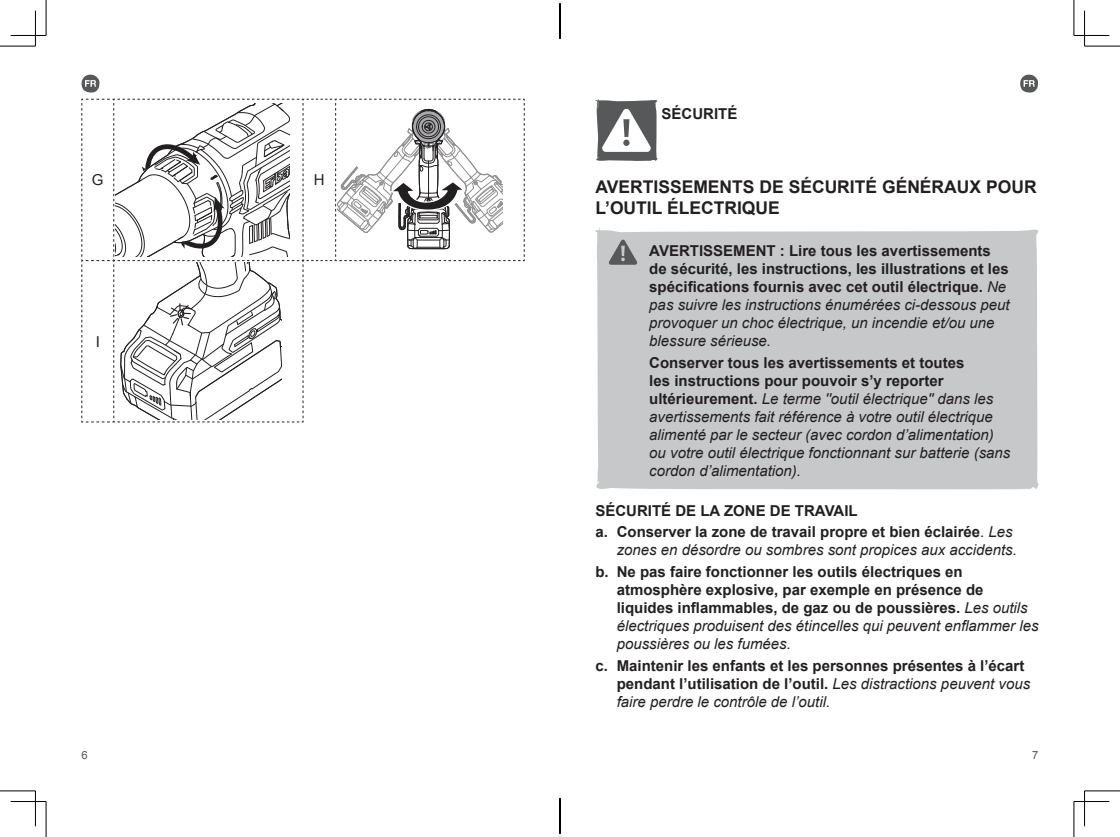
<style>
.page{position:relative;width:1120px;height:837px;background:#fff}
.page>*{position:absolute;margin:0;border:0;box-sizing:border-box;transform-origin:0 0}
.t1{font:700 17.5px/21px "Arial";color:#231f20}
.t2{font:700 15px/18px "Arial";color:#231f20}
.t3{font:italic 15px/18px "Arial";color:#231f20}
.t4{font:15px "Arial";color:#231f20}
.t5{font:11.25px "Arial";color:#57585a}
.s1{font-weight:400;font-style:italic}
.s2{font-weight:700;font-style:normal}
.s3{font-weight:400}
</style>
<div class="page">
<svg style="left:81px;top:75px;width:18px;height:18px"></svg>
<svg style="left:1020px;top:75px;width:18px;height:18px"></svg>
<svg style="left:81px;top:99px;width:444px;height:323px"></svg>
<svg style="left:595px;top:99px;width:63px;height:62px"></svg>
<div style="left:595px;top:227px;width:444px;height:263px;background:#c7c8ca"></div>
<svg style="left:608px;top:239px;width:30px;height:26px"></svg>
<hr style="left:0;top:46px;width:35px;height:1px;background:#000">
<hr style="left:1084px;top:46px;width:36px;height:1px;background:#000">
<hr style="left:0;top:790px;width:35px;height:1px;background:#000">
<hr style="left:1084px;top:790px;width:36px;height:1px;background:#000">
<hr style="left:46px;top:0;width:1px;height:35px;background:#000">
<hr style="left:46px;top:801px;width:1px;height:35px;background:#000">
<hr style="left:1073px;top:0;width:1px;height:35px;background:#000">
<hr style="left:1073px;top:801px;width:1px;height:35px;background:#000">
<hr style="left:11px;top:35px;width:35px;height:1px;background:#000">
<hr style="left:1074px;top:35px;width:35px;height:1px;background:#000">
<hr style="left:11px;top:801px;width:35px;height:1px;background:#000">
<hr style="left:1074px;top:801px;width:35px;height:1px;background:#000">
<hr style="left:35px;top:11px;width:1px;height:35px;background:#000">
<hr style="left:35px;top:790px;width:1px;height:36px;background:#000">
<hr style="left:1084px;top:11px;width:1px;height:35px;background:#000">
<hr style="left:1084px;top:790px;width:1px;height:36px;background:#000">
<hr style="left:560px;top:3px;width:1px;height:36px;background:#000">
<hr style="left:560px;top:798px;width:1px;height:35px;background:#000">
<p class="t4" style="left:92px;top:170px;width:13px">G</p>
<p class="t4" style="left:314px;top:170px;width:12px">H</p>
<p class="t4" style="left:96px;top:331px;width:6px">I</p>
<p class="t2" style="left:661px;top:105px;width:77px">SÉCURITÉ</p>
<p class="t1" style="left:595px;top:177px;width:443px">AVERTISSEMENTS DE SÉCURITÉ GÉNÉRAUX POUR<br>L’OUTIL ÉLECTRIQUE</p>
<p class="t2" style="left:649px;top:242px;width:362px">AVERTISSEMENT : Lire tous les avertissements de sécurité, les instructions, les illustrations et les spécifications fournis avec cet outil électrique. <span class="s1">Ne pas suivre les instructions énumérées ci-dessous peut provoquer un choc électrique, un incendie et/ou une blessure sérieuse.</span></p>
<p class="t3" style="left:649px;top:353px;width:363px"><span class="s2">Conserver tous les avertissements et toutes<br>les instructions pour pouvoir s’y reporter ultérieurement.</span> Le terme ''outil électrique'' dans les avertissements fait référence à votre outil électrique alimenté par le secteur (avec cordon d’alimentation) ou votre outil électrique fonctionnant sur batterie (sans cordon d’alimentation).</p>
<p class="t2" style="left:595px;top:500px;width:419px;line-height:21.5px">SÉCURITÉ DE LA ZONE DE TRAVAIL<br>a. Conserver la zone de travail propre et bien éclairée<span class="s3">.</span> <span class="s1">Les</span></p>
<p class="t3" style="left:617px;top:541px;width:402px">zones en désordre ou sombres sont propices aux accidents.</p>
<p class="t2" style="left:617px;top:563px;width:423px;text-indent:-21px">b. Ne pas faire fonctionner les outils électriques en atmosphère explosive, par exemple en présence de liquides inflammables, de gaz ou de poussières. <span class="s1">Les outils électriques produisent des étincelles qui peuvent enflammer les poussières ou les fumées.</span></p>
<p class="t2" style="left:617px;top:656px;width:415px;text-indent:-21px">c. Maintenir les enfants et les personnes présentes à l’écart pendant l’utilisation de l’outil. <span class="s1">Les distractions peuvent vous faire perdre le contrôle de l’outil.</span></p>
<p class="t5" style="left:81px;top:747px;width:8px">6</p>
<p class="t5" style="left:1032px;top:747px;width:8px">7</p>
</div>
